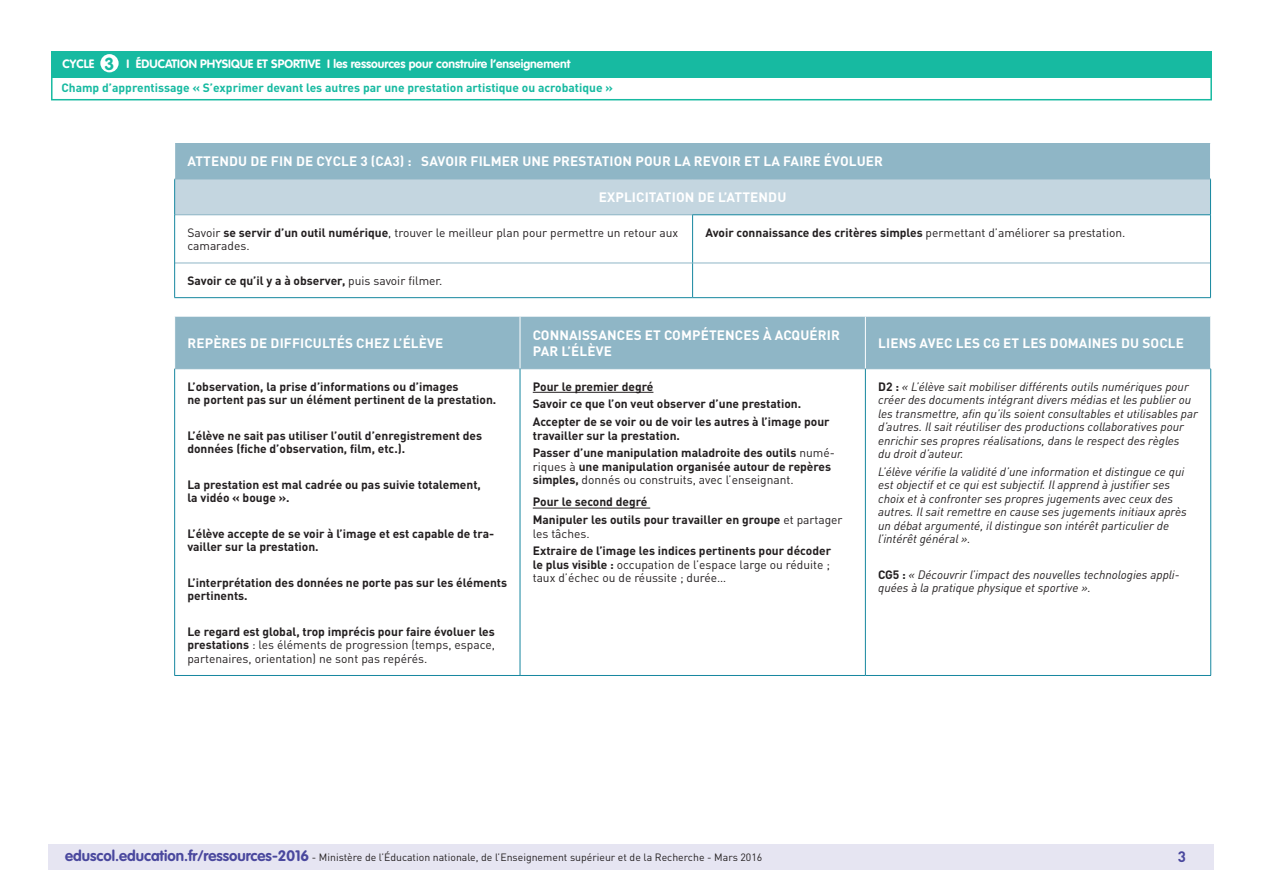
<style>
.page{position:relative;width:1263px;height:893px;background:#fff}
.page>*{position:absolute;margin:0;border:0;box-sizing:border-box;transform-origin:0 0}
.t1{font:700 17.25px "VAG Rounded Std";color:#17baa1}
.t2{font:700 15px "DIN Pro";color:#4a489e}
.Titre_têtière_tablea{font:700 13.5px/16.2px "DIN Pro";letter-spacing:.01em;color:#fff}
.Texte_courant_tablea{font:700 12px/13.5px "DIN Pro";color:#231f20}
.Texte_courant_tablea-2{font:italic 12px/13.5px "DIN Pro";color:#231f20}
.Texte_courant_tablea-3{font:12px/13.5px "DIN Pro";color:#231f20;text-align:justify}
.t3{font:700 12px "DIN Pro";color:#17baa1}
.t4{font:700 12px "VAG Rounded Std";color:#fff}
.t5{font:10.5px "DIN Pro";color:#231f20}
.s1{font-weight:700}
.s2{font-weight:400}
.s3{font-weight:700;font-style:normal}
.s4{font-family:"VAG Rounded Std";font-weight:700;font-size:15px;color:#4a489e}
</style>
<div class="page">
<div style="left:49px;top:844px;width:1165px;height:26px;background:#e6e5f2"></div>
<div style="left:51px;top:51px;width:1161px;height:27px;background:#17baa1"></div>
<div style="left:100px;top:54px;width:19px;height:18px;background:#fff;border-radius:50%"></div>
<div style="left:51px;top:75px;width:1161px;height:25px;border:2px solid #17baa1"></div>
<div style="left:175px;top:143px;width:1035px;height:36px;background:#8fb6c6"></div>
<div style="left:175px;top:179px;width:1035px;height:36px;background:#c4d6e0"></div>
<hr style="left:174px;top:179px;width:519px;height:1px;background:#8fb6c6">
<hr style="left:693px;top:179px;width:518px;height:1px;background:#8fb6c6">
<hr style="left:175px;top:214px;width:517px;height:1px;background:#8fb6c6">
<hr style="left:175px;top:263px;width:518px;height:1px;background:#8fb6c6">
<hr style="left:693px;top:263px;width:517px;height:1px;background:#8fb6c6">
<hr style="left:174px;top:179px;width:1px;height:36px;background:#16879f">
<hr style="left:1210px;top:179px;width:1px;height:35px;background:#16879f">
<hr style="left:174px;top:215px;width:1px;height:48px;background:#16879f">
<hr style="left:692px;top:214px;width:519px;height:1px;background:#16879f">
<hr style="left:692px;top:215px;width:1px;height:48px;background:#16879f">
<hr style="left:1210px;top:215px;width:1px;height:48px;background:#16879f">
<hr style="left:174px;top:263px;width:1px;height:34px;background:#16879f">
<hr style="left:692px;top:263px;width:1px;height:34px;background:#16879f">
<hr style="left:1210px;top:263px;width:1px;height:34px;background:#16879f">
<hr style="left:174px;top:297px;width:519px;height:1px;background:#16879f">
<hr style="left:693px;top:297px;width:518px;height:1px;background:#16879f">
<div style="left:175px;top:317px;width:1035px;height:51px;background:#8fb6c6"></div>
<hr style="left:520px;top:317px;width:1px;height:51px;background:#fff">
<hr style="left:865px;top:317px;width:1px;height:51px;background:#fff">
<hr style="left:174px;top:368px;width:346px;height:1px;background:#8fb6c6">
<hr style="left:520px;top:368px;width:345px;height:1px;background:#8fb6c6">
<hr style="left:865px;top:368px;width:346px;height:1px;background:#8fb6c6">
<hr style="left:174px;top:369px;width:1px;height:306px;background:#16879f">
<hr style="left:520px;top:369px;width:1px;height:306px;background:#16879f">
<hr style="left:865px;top:369px;width:1px;height:306px;background:#16879f">
<hr style="left:1210px;top:369px;width:1px;height:306px;background:#16879f">
<hr style="left:174px;top:675px;width:346px;height:1px;background:#16879f">
<hr style="left:520px;top:675px;width:345px;height:1px;background:#16879f">
<hr style="left:865px;top:675px;width:346px;height:1px;background:#16879f">
<hr style="left:533px;top:392px;width:120px;height:1px;background:#231f20">
<hr style="left:533px;top:508px;width:117px;height:1px;background:#231f20">
<p class="t4" style="left:63px;top:57px;width:33px">CYCLE</p>
<p class="t4" style="left:127px;top:57px;width:445px">I ÉDUCATION PHYSIQUE ET SPORTIVE I les ressources pour construire l’enseignement</p>
<h1 class="t1" style="left:105px;top:53px;width:11px">3</h1>
<p class="t3" style="left:61px;top:79px;width:553px">Champ d’apprentissage « S’exprimer devant les autres par une prestation artistique ou acrobatique »</p>
<p class="Titre_têtière_tablea" style="left:187px;top:153px;width:697px">ATTENDU DE FIN DE CYCLE 3 (CA3) : SAVOIR FILMER UNE PRESTATION POUR LA REVOIR ET LA FAIRE ÉVOLUER</p>
<p class="Titre_têtière_tablea" style="left:599px;top:188px;width:189px">EXPLICITATION DE L’ATTENDU</p>
<p class="Texte_courant_tablea-3" style="left:187px;top:225px;width:492px">Savoir <span class="s1">se servir d’un outil numérique</span>, trouver le meilleur plan pour permettre un retour aux camarades.</p>
<p class="Texte_courant_tablea" style="left:705px;top:225px;width:422px">Avoir connaissance des critères simples <span class="s2">permettant d’améliorer sa prestation.</span></p>
<p class="Texte_courant_tablea" style="left:187px;top:273px;width:257px">Savoir ce qu’il y a à observer, <span class="s2">puis savoir filmer.</span></p>
<p class="Titre_têtière_tablea" style="left:187px;top:334px;width:257px">REPÈRES DE DIFFICULTÉS CHEZ L’ÉLÈVE</p>
<p class="Titre_têtière_tablea" style="left:533px;top:326px;width:309px">CONNAISSANCES ET COMPÉTENCES À ACQUÉRIR<br>PAR L’ÉLÈVE</p>
<p class="Titre_têtière_tablea" style="left:878px;top:334px;width:307px">LIENS AVEC LES CG ET LES DOMAINES DU SOCLE</p>
<p class="Texte_courant_tablea" style="left:187px;top:379px;width:310px">L’observation, la prise d’informations ou d’images<br>ne portent pas sur un élément pertinent de la prestation.</p>
<p class="Texte_courant_tablea" style="left:187px;top:428px;width:296px">L’élève ne sait pas utiliser l’outil d’enregistrement des données (fiche d’observation, film, etc.).</p>
<p class="Texte_courant_tablea" style="left:187px;top:477px;width:295px">La prestation est mal cadrée ou pas suivie totalement, la vidéo « bouge ».</p>
<p class="Texte_courant_tablea" style="left:187px;top:526px;width:308px">L’élève accepte de se voir à l’image et est capable de tra&shy;vailler sur la prestation.</p>
<p class="Texte_courant_tablea" style="left:187px;top:575px;width:321px">L’interprétation des données ne porte pas sur les éléments pertinents.</p>
<p class="Texte_courant_tablea-3" style="left:187px;top:624px;width:309px"><span class="s1">Le regard est global, trop imprécis pour faire évoluer les prestations</span> : les éléments de progression (temps, espace, partenaires, orientation) ne sont pas repérés.</p>
<p class="Texte_courant_tablea" style="left:533px;top:379px;width:122px">Pour le premier degré</p>
<p class="Texte_courant_tablea" style="left:533px;top:397px;width:270px">Savoir ce que l’on veut observer d’une prestation.</p>
<p class="Texte_courant_tablea" style="left:533px;top:415px;width:298px">Accepter de se voir ou de voir les autres à l’image pour travailler sur la prestation.</p>
<p class="Texte_courant_tablea" style="left:533px;top:446px;width:304px">Passer d’une manipulation maladroite des outils <span class="s2">numé&shy;riques à</span> une manipulation organisée autour de repères simples, <span class="s2">donnés ou construits, avec l’enseignant.</span></p>
<p class="Texte_courant_tablea" style="left:533px;top:495px;width:116px">Pour le second degré</p>
<p class="Texte_courant_tablea" style="left:533px;top:513px;width:311px">Manipuler les outils pour travailler en groupe <span class="s2">et partager les tâches.</span></p>
<p class="Texte_courant_tablea-3" style="left:533px;top:544px;width:300px"><span class="s1">Extraire de l’image les indices pertinents pour décoder le plus visible :</span> occupation de l’espace large ou réduite ; taux d’échec ou de réussite ; durée…</p>
<p class="Texte_courant_tablea-2" style="left:878px;top:379px;width:321px"><span class="s3">D2 :</span> « L’élève sait mobiliser différents outils numériques pour créer des documents intégrant divers médias et les publier ou les transmettre, afin qu’ils soient consultables et utilisables par d’autres. Il sait réutiliser des productions collaboratives pour enrichir ses propres réalisations, dans le respect des règles<br>du droit d’auteur.</p>
<p class="Texte_courant_tablea-2" style="left:878px;top:465px;width:310px">L’élève vérifie la validité d’une information et distingue ce qui est objectif et ce qui est subjectif. Il apprend à justifier ses choix et à confronter ses propres jugements avec ceux des autres. Il sait remettre en cause ses jugements initiaux après un débat argumenté, il distingue son intérêt particulier de l’intérêt général ».</p>
<p class="Texte_courant_tablea-2" style="left:878px;top:568px;width:303px"><span class="s3">CG5 :</span> « Découvrir l’impact des nouvelles technologies appli&shy;quées à la pratique physique et sportive ».</p>
<p class="t5" style="left:65px;top:850px;width:699px"><span class="s4">eduscol.education.fr/ressources-2016</span> - Ministère de l’Éducation nationale, de l’Enseignement supérieur et de la Recherche - Mars 2016</p>
<p class="t2" style="left:1178px;top:846px;width:10px">3</p>
</div>
